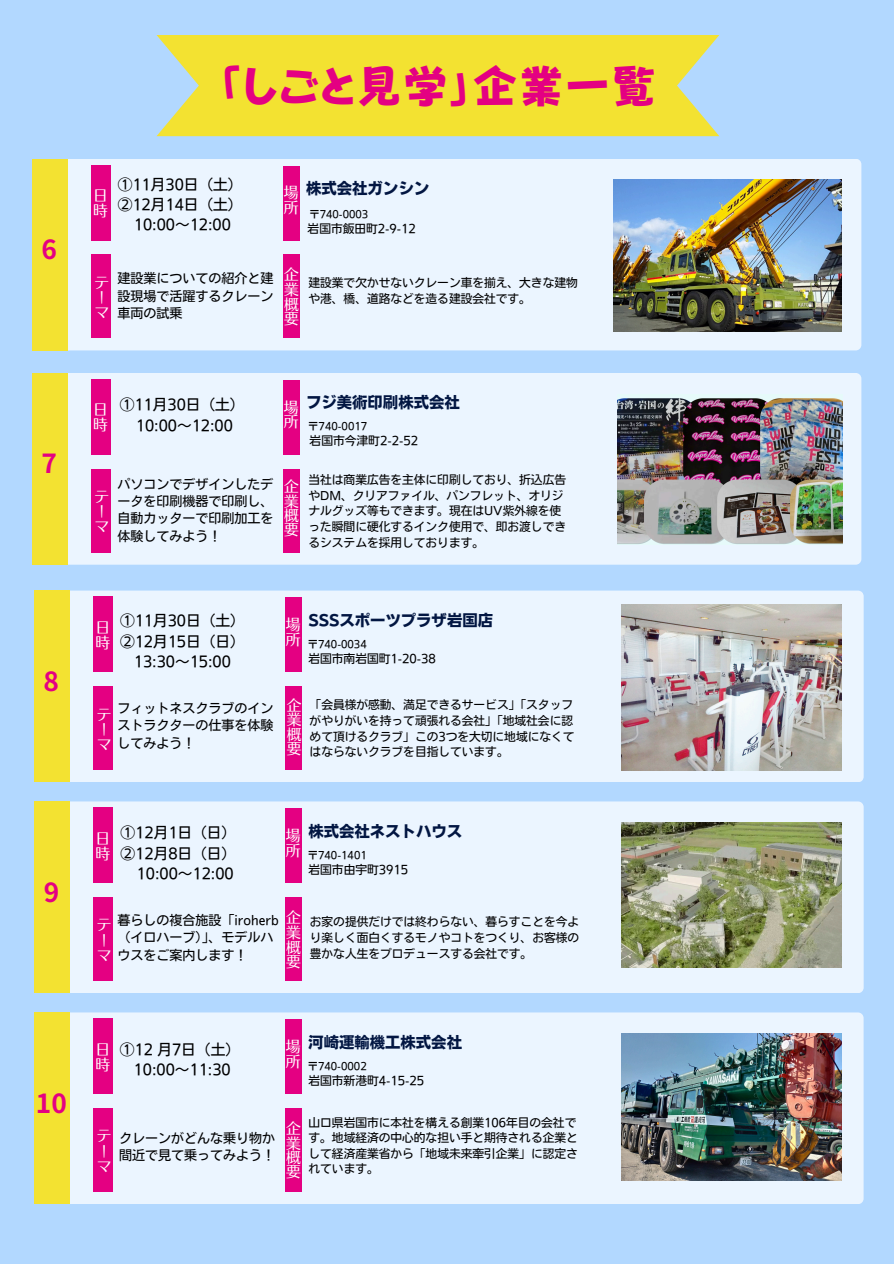
<style>
.page{position:relative;width:894px;height:1264px;background:#fff}
.page>*{position:absolute;margin:0;border:0;box-sizing:border-box;transform-origin:0 0}
.t1{font:46.35px "TEST Pop Happiness EB";color:#e40082}
.t2{font:700 26.25px "Noto Sans JP";color:#e40082}
.t3{font:15.3px "Nud Motoya Cedar Std W6";color:#021642}
.t4{font:14.7px/20.2px "Nud Motoya Cedar Std W3";color:#000;text-align:center}
.t5{font:14.7px/14.5px "Nud Motoya Aporo Std W3";color:#fff}
.t6{font:13.05px/17.2px "Nud Motoya Cedar Std W3";color:#000;text-align:justify}
.t7{font:11.7px/15.6px "Nud Motoya Cedar Std W3";color:#000}
.t8{font:10.2px "Nud Motoya Cedar Std W3";color:#000}
</style>
<div class="page">
<div style="left:0;top:0;width:893px;height:1263px;background:#b2d8ff"></div>
<div style="left:70px;top:590px;width:793px;height:192px;background:#ebf5ff"></div>
<div style="left:93px;top:596px;width:19px;height:76px;background:#e40082"></div>
<div style="left:94px;top:686px;width:19px;height:84px;background:#e40082"></div>
<div style="left:285px;top:597px;width:16px;height:75px;background:#e40082"></div>
<div style="left:285px;top:686px;width:16px;height:84px;background:#e40082"></div>
<div style="left:34px;top:590px;width:36px;height:192px;background:#f3e231"></div>
<div style="left:56px;top:801px;width:807px;height:192px;background:#ebf5ff;border-radius:6px"></div>
<div style="left:93px;top:807px;width:19px;height:76px;background:#e40082"></div>
<div style="left:94px;top:897px;width:19px;height:83px;background:#e40082"></div>
<div style="left:285px;top:808px;width:17px;height:75px;background:#e40082"></div>
<div style="left:285px;top:897px;width:17px;height:83px;background:#e40082"></div>
<div style="left:34px;top:801px;width:36px;height:192px;background:#f3e231"></div>
<div style="left:56px;top:1012px;width:807px;height:192px;background:#ebf5ff;border-radius:6px"></div>
<div style="left:93px;top:1018px;width:19px;height:76px;background:#e40082"></div>
<div style="left:94px;top:1108px;width:19px;height:83px;background:#e40082"></div>
<div style="left:285px;top:1019px;width:16px;height:75px;background:#e40082"></div>
<div style="left:285px;top:1108px;width:16px;height:83px;background:#e40082"></div>
<div style="left:34px;top:1012px;width:36px;height:192px;background:#f3e231"></div>
<div style="left:54px;top:373px;width:807px;height:191px;background:#ebf5ff;border-radius:6px"></div>
<div style="left:91px;top:379px;width:19px;height:75px;background:#e40082"></div>
<div style="left:92px;top:469px;width:19px;height:83px;background:#e40082"></div>
<div style="left:282px;top:380px;width:17px;height:74px;background:#e40082"></div>
<div style="left:282px;top:469px;width:17px;height:83px;background:#e40082"></div>
<div style="left:32px;top:373px;width:36px;height:191px;background:#f3e231"></div>
<img style="left:617px;top:398px;width:224px;height:146px">
<div style="left:54px;top:159px;width:807px;height:191px;background:#ebf5ff;border-radius:6px"></div>
<div style="left:91px;top:165px;width:19px;height:75px;background:#e40082"></div>
<div style="left:92px;top:255px;width:19px;height:83px;background:#e40082"></div>
<div style="left:282px;top:166px;width:17px;height:74px;background:#e40082"></div>
<div style="left:32px;top:159px;width:36px;height:191px;background:#f3e231"></div>
<img style="left:613px;top:179px;width:228px;height:152px">
<div style="left:282px;top:255px;width:17px;height:83px;background:#e40082"></div>
<img style="left:621px;top:604px;width:220px;height:166px">
<img style="left:621px;top:822px;width:220px;height:145px">
<img style="left:621px;top:1033px;width:220px;height:146px">
<svg style="left:156px;top:35px;width:563px;height:101px;background:#eee140"></svg>
<h4 class="t2" style="left:41px;top:229px;width:17px">6</h4>
<h4 class="t2" style="left:41px;top:443px;width:17px">7</h4>
<p class="t2" style="left:44px;top:660px;width:17px">8</p>
<h4 class="t2" style="left:44px;top:871px;width:17px">9</h4>
<h3 class="t2" style="left:36px;top:1082px;width:32px">10</h3>
<h4 class="t1" style="left:218px;top:62px;width:440px">「しごと見学」企業一覧</h4>
<h4 class="t4" style="left:118px;top:174px;width:126px;text-align:left">①11月 30日（土）<br>②12月 14日（土）</h4>
<h3 class="t4" style="left:134px;top:214px;width:99px">10:00～12:00</h3>
<h4 class="t5" style="left:93px;top:188px;width:16px">日時</h4>
<h6 class="t5" style="left:283px;top:185px;width:16px">場所</h6>
<p class="t3" style="left:306px;top:180px;width:124px">株式会社ガンシン</p>
<h2 class="t8" style="left:309px;top:209px;width:60px">〒740-0003</h2>
<h4 class="t7" style="left:307px;top:221px;width:110px">岩国市飯田町2-9-12</h4>
<h6 class="t5" style="left:94px;top:275px;width:16px;line-height:15px">テーマ</h6>
<h4 class="t6" style="left:117px;top:270px;width:157px">建設業についての紹介と建設現場で活躍するクレーン車両の試乗</h4>
<h5 class="t5" style="left:284px;top:267px;width:16px;text-align:justify">企業概要</h5>
<p class="t7" style="left:308px;top:275px;width:271px">建設業で欠かせないクレーン車を揃え、大きな建物や港、橋、道路などを造る建設会社です。</p>
<h3 class="t5" style="left:93px;top:402px;width:16px">日時</h3>
<p class="t5" style="left:283px;top:399px;width:16px">場所</p>
<h6 class="t3" style="left:306px;top:394px;width:155px">フジ美術印刷株式会社</h6>
<h6 class="t7" style="left:309px;top:433px;width:110px">岩国市今津町2-2-52</h6>
<h4 class="t4" style="left:120px;top:395px;width:126px">①11月 30日（土）<br>10:00～12:00</h4>
<p class="t8" style="left:308px;top:421px;width:60px">〒740-0017</p>
<h6 class="t5" style="left:94px;top:489px;width:16px;line-height:15px">テーマ</h6>
<h4 class="t6" style="left:117px;top:475px;width:157px">パソコンでデザインしたデータを印刷機器で印刷し、自動カッターで印刷加工を体験してみよう！</h4>
<h4 class="t5" style="left:284px;top:479px;width:16px;text-align:justify">企業概要</h4>
<p class="t7" style="left:308px;top:472px;width:259px">当社は商業広告を主体に印刷しており、折込広告やDM、クリアファイル、パンフレット、オリジナルグッズ等もできます。現在はUV紫外線を使った瞬間に硬化するインク使用で、即お渡しできるシステムを採用しております。</p>
<p class="t5" style="left:95px;top:620px;width:16px">日時</p>
<h6 class="t5" style="left:286px;top:617px;width:16px">場所</h6>
<h4 class="t3" style="left:308px;top:612px;width:186px">SSSスポーツプラザ岩国店</h4>
<h6 class="t7" style="left:308px;top:650px;width:129px">岩国市南岩国町1-20-38</h6>
<p class="t4" style="left:120px;top:610px;width:126px">①11月 30日（土）<br>②12月 15日（日）<br>13:30～15:00</p>
<h1 class="t6" style="left:117px;top:699px;width:157px">フィットネスクラブのインストラクターの仕事を体験してみよう！</h1>
<h4 class="t8" style="left:308px;top:639px;width:60px">〒740-0034</h4>
<p class="t5" style="left:287px;top:697px;width:16px;text-align:justify">企業概要</p>
<h6 class="t7" style="left:309px;top:697px;width:266px">「会員様が感動、満足できるサービス」「スタッフがやりがいを持って頑張れる会社」「地域社会に認めて頂けるクラブ」この3つを大切に地域になくてはならないクラブを目指しています。</h6>
<h3 class="t5" style="left:97px;top:706px;width:16px;line-height:15px">テーマ</h3>
<h4 class="t5" style="left:95px;top:830px;width:16px">日時</h4>
<h4 class="t5" style="left:286px;top:828px;width:16px">場所</h4>
<h6 class="t3" style="left:308px;top:823px;width:155px">株式会社ネストハウス</h6>
<h6 class="t7" style="left:308px;top:861px;width:101px">岩国市由宇町3915</h6>
<h4 class="t4" style="left:121px;top:822px;width:117px;text-align:right">①12月 1日（日）<br>②12月8日（日）<br>10:00～12:00</h4>
<p class="t8" style="left:308px;top:850px;width:60px">〒740-1401</p>
<p class="t5" style="left:97px;top:917px;width:16px;line-height:15px">テーマ</p>
<h6 class="t6" style="left:117px;top:911px;width:163px;text-align:left">暮らしの複合施設「iroherb（イロハーブ）」、モデルハウスをご案内します！</h6>
<h4 class="t5" style="left:286px;top:910px;width:16px;text-align:justify">企業概要</h4>
<p class="t7" style="left:310px;top:914px;width:271px;text-align:justify">お家の提供だけでは終わらない、暮らすことを今より楽しく面白くするモノやコトをつくり、お客様の豊かな人生をプロデュースする会社です。</p>
<h4 class="t5" style="left:95px;top:1041px;width:16px">日時</h4>
<h6 class="t5" style="left:286px;top:1039px;width:16px">場所</h6>
<p class="t3" style="left:308px;top:1034px;width:155px">河崎運輸機工株式会社</p>
<p class="t7" style="left:308px;top:1072px;width:117px">岩国市新港町4-15-25</p>
<h4 class="t4" style="left:120px;top:1039px;width:122px">①12 月7日（土）<br>10:00～11:30</h4>
<h4 class="t8" style="left:308px;top:1060px;width:60px">〒740-0002</h4>
<h6 class="t5" style="left:97px;top:1128px;width:16px;line-height:15px">テーマ</h6>
<h4 class="t6" style="left:119px;top:1129px;width:157px">クレーンがどんな乗り物か間近で見て乗ってみよう！</h4>
<h4 class="t5" style="left:286px;top:1120px;width:16px;text-align:justify">企業概要</h4>
<h4 class="t7" style="left:308px;top:1114px;width:271px">山口県岩国市に本社を構える創業106年目の会社です。地域経済の中心的な担い手と期待される企業として経済産業省から「地域未来牽引企業」に認定されています。</h4>
</div>
